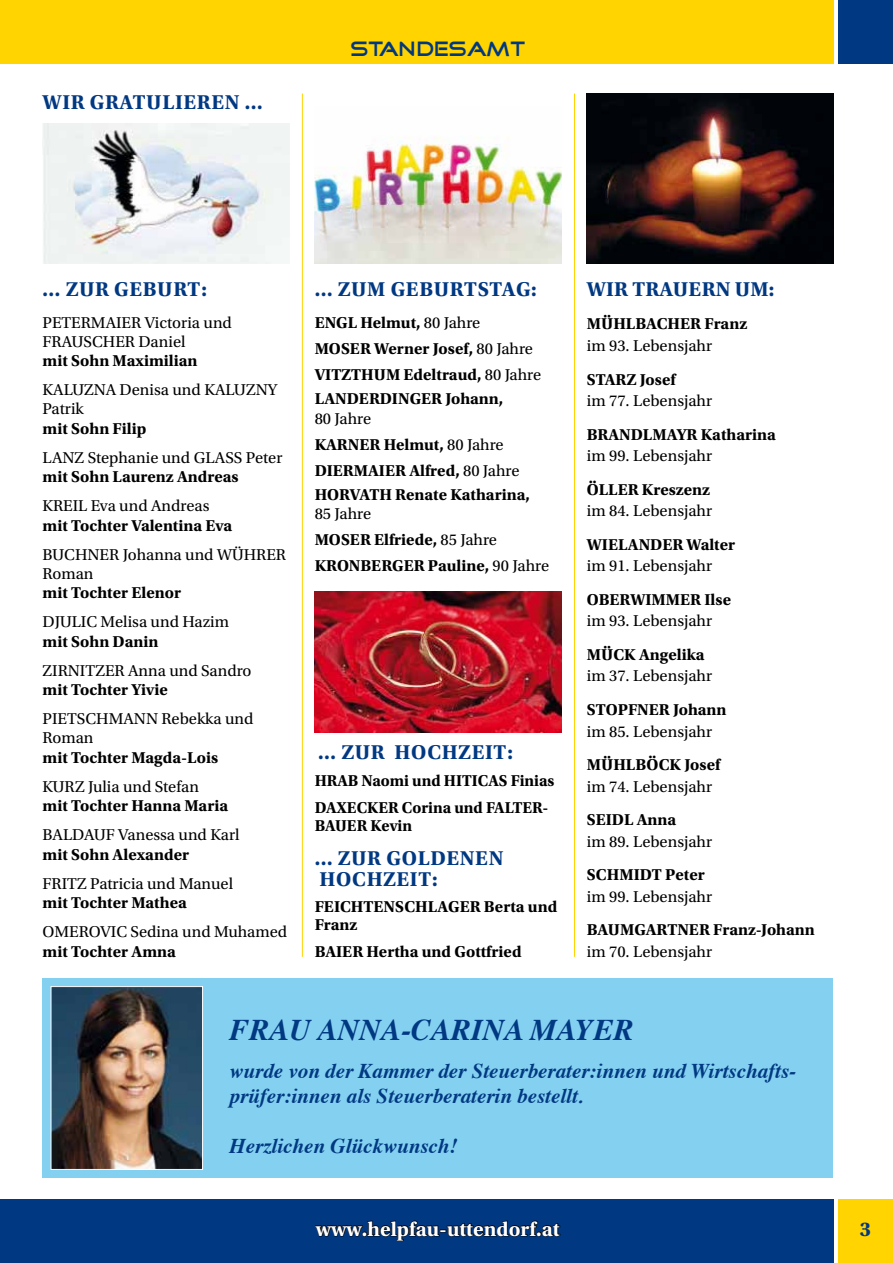
<style>
.page{position:relative;width:893px;height:1263px;background:#fff}
.page>*{position:absolute;margin:0;border:0;box-sizing:border-box;transform-origin:0 0}
.t1{font:italic 700 30px "Times";color:#003882}
.t2{font:italic 700 21px/25.2px "Times";color:#003882}
.t3{font:700 21px/21px "Utopia Std";letter-spacing:.03em;color:#003882}
.t4{font:700 21px "Utopia Std";color:#fff}
.t5{font:700 21px "Utopia Std";letter-spacing:.01em;color:#003882}
.t6{font:21px "Good Times";color:#003882}
.t7{font:700 16.5px/25.8px "Utopia Std";color:#000}
.t8{font:16.5px/18.9px "Utopia Std";color:#000}
.s1{font-weight:400}
</style>
<div class="page">
<div style="left:0;top:0;width:833px;height:64px;background:#ffd400"></div>
<div style="left:0;top:1199px;width:833px;height:64px;background:#003882"></div>
<div style="left:838px;top:1199px;width:55px;height:64px;background:#ffd400"></div>
<div style="left:838px;top:0;width:55px;height:64px;background:#003882"></div>
<div style="left:43px;top:978px;width:790px;height:200px;background:#84d0f0"></div>
<svg style="left:315px;top:1220px;width:246px;height:21px"></svg>
<hr style="left:302px;top:94px;width:1px;height:863px;background:#ffd400">
<hr style="left:574px;top:94px;width:1px;height:863px;background:#ffd400">
<img style="left:43px;top:123px;width:246px;height:141px">
<img style="left:315px;top:136px;width:246px;height:128px">
<img style="left:315px;top:592px;width:246px;height:141px">
<img style="left:587px;top:94px;width:246px;height:170px">
<img style="left:53px;top:988px;width:148px;height:180px">
<div style="left:51px;top:986px;width:152px;height:184px;border:1px solid #fff"></div>
<p class="t3" style="left:43px;top:92px;width:222px">WIR GRATULIEREN …</p>
<p class="t6" style="left:351px;top:39px;width:176px">STANDESAMT</p>
<p class="t3" style="left:43px;top:279px;width:166px">… ZUR GEBURT:</p>
<p class="t8" style="left:43px;top:313px;width:191px">PETERMAIER Victoria und<br>FRAUSCHER Daniel</p>
<p class="t7" style="left:43px;top:348px;width:157px">mit Sohn Maximilian</p>
<p class="t8" style="left:43px;top:381px;width:237px">KALUZNA Denisa und KALUZNY<br>Patrik</p>
<p class="t7" style="left:43px;top:416px;width:105px">mit Sohn Filip</p>
<p class="t8" style="left:43px;top:448px;width:241px">LANZ Stephanie und GLASS Peter</p>
<p class="t7" style="left:43px;top:464px;width:198px">mit Sohn Laurenz Andreas</p>
<p class="t8" style="left:43px;top:497px;width:169px">KREIL Eva und Andreas</p>
<p class="t7" style="left:43px;top:513px;width:191px">mit Tochter Valentina Eva</p>
<p class="t8" style="left:43px;top:545px;width:245px">BUCHNER Johanna und WÜHRER<br>Roman</p>
<p class="t7" style="left:43px;top:580px;width:140px">mit Tochter Elenor</p>
<p class="t8" style="left:43px;top:613px;width:188px">DJULIC Melisa und Hazim</p>
<p class="t7" style="left:43px;top:629px;width:117px">mit Sohn Danin</p>
<p class="t8" style="left:43px;top:661px;width:211px">ZIRNITZER Anna und Sandro</p>
<p class="t7" style="left:43px;top:677px;width:127px">mit Tochter Yivie</p>
<p class="t8" style="left:43px;top:710px;width:212px">PIETSCHMANN Rebekka und<br>Roman</p>
<p class="t7" style="left:43px;top:745px;width:177px">mit Tochter Magda-Lois</p>
<p class="t8" style="left:43px;top:777px;width:158px">KURZ Julia und Stefan</p>
<p class="t7" style="left:43px;top:793px;width:187px">mit Tochter Hanna Maria</p>
<p class="t8" style="left:43px;top:825px;width:198px">BALDAUF Vanessa und Karl</p>
<p class="t7" style="left:43px;top:842px;width:148px">mit Sohn Alexander</p>
<p class="t8" style="left:43px;top:874px;width:192px">FRITZ Patricia und Manuel</p>
<p class="t7" style="left:43px;top:890px;width:146px">mit Tochter Mathea</p>
<p class="t8" style="left:43px;top:922px;width:246px">OMEROVIC Sedina und Muhamed</p>
<p class="t7" style="left:43px;top:939px;width:135px">mit Tochter Amna</p>
<p class="t3" style="left:315px;top:279px;width:223px">… ZUM GEBURTSTAG:</p>
<p class="t7" style="left:315px;top:310px;width:228px">ENGL Helmut, <span class="s1">80 Jahre<br></span>MOSER Werner Josef, <span class="s1">80 Jahre<br></span>VITZTHUM Edeltraud, <span class="s1">80 Jahre</span></p>
<p class="t7" style="left:315px;top:386px;width:190px">LANDERDINGER Johann,</p>
<p class="t7" style="left:315px;top:406px;width:206px"><span class="s1">80 Jahre<br></span>KARNER Helmut, <span class="s1">80 Jahre<br></span>DIERMAIER Alfred, <span class="s1">80 Jahre</span></p>
<p class="t7" style="left:315px;top:482px;width:217px">HORVATH Renate Katharina,</p>
<p class="t7" style="left:315px;top:501px;width:236px"><span class="s1">85 Jahre<br></span>MOSER Elfriede, <span class="s1">85 Jahre<br></span>KRONBERGER Pauline, <span class="s1">90 Jahre</span></p>
<p class="t3" style="left:318px;top:742px;width:196px">… ZUR HOCHZEIT:</p>
<p class="t7" style="left:315px;top:767px;width:241px;line-height:26.5px">HRAB Naomi und HITICAS Finias<br>DAXECKER Corina und FALTER-</p>
<p class="t7" style="left:315px;top:812px;width:99px">BAUER Kevin</p>
<p class="t3" style="left:315px;top:847px;width:190px">… ZUR GOLDENEN<br>HOCHZEIT:</p>
<p class="t7" style="left:315px;top:898px;width:244px;line-height:18px">FEICHTENSCHLAGER Berta und<br>Franz</p>
<p class="t7" style="left:315px;top:939px;width:208px">BAIER Hertha und Gottfried</p>
<p class="t5" style="left:587px;top:277px;width:189px">WIR TRAUERN UM:</p>
<p class="t7" style="left:587px;top:311px;width:162px">MÜHLBACHER Franz</p>
<p class="t8" style="left:587px;top:336px;width:127px">im 93. Lebensjahr</p>
<p class="t7" style="left:587px;top:366px;width:90px">STARZ Josef</p>
<p class="t8" style="left:587px;top:392px;width:127px">im 77. Lebensjahr</p>
<p class="t7" style="left:587px;top:421px;width:191px">BRANDLMAYR Katharina</p>
<p class="t8" style="left:587px;top:447px;width:127px">im 99. Lebensjahr</p>
<p class="t7" style="left:587px;top:476px;width:125px">ÖLLER Kreszenz</p>
<p class="t8" style="left:587px;top:502px;width:127px">im 84. Lebensjahr</p>
<p class="t7" style="left:587px;top:532px;width:150px">WIELANDER Walter</p>
<p class="t8" style="left:587px;top:557px;width:127px">im 91. Lebensjahr</p>
<p class="t7" style="left:587px;top:587px;width:146px">OBERWIMMER Ilse</p>
<p class="t8" style="left:587px;top:612px;width:127px">im 93. Lebensjahr</p>
<p class="t7" style="left:587px;top:642px;width:119px">MÜCK Angelika</p>
<p class="t8" style="left:587px;top:667px;width:127px">im 37. Lebensjahr</p>
<p class="t7" style="left:587px;top:697px;width:141px">STOPFNER Johann</p>
<p class="t8" style="left:587px;top:722px;width:127px">im 85. Lebensjahr</p>
<p class="t7" style="left:587px;top:752px;width:135px">MÜHLBÖCK Josef</p>
<p class="t8" style="left:587px;top:777px;width:127px">im 74. Lebensjahr</p>
<p class="t7" style="left:587px;top:807px;width:91px">SEIDL Anna</p>
<p class="t8" style="left:587px;top:832px;width:127px">im 89. Lebensjahr</p>
<p class="t7" style="left:587px;top:862px;width:119px">SCHMIDT Peter</p>
<p class="t8" style="left:587px;top:887px;width:127px">im 99. Lebensjahr</p>
<p class="t7" style="left:587px;top:917px;width:230px">BAUMGARTNER Franz-Johann</p>
<p class="t8" style="left:587px;top:942px;width:127px">im 70. Lebensjahr</p>
<h1 class="t1" style="left:230px;top:1001px;width:406px">FRAU ANNA-CARINA MAYER</h1>
<p class="t2" style="left:230px;top:1056px;width:568px">wurde von der Kammer der Steuerberater:innen und Wirtschafts&shy;prüfer:innen als Steuerberaterin bestellt.</p>
<p class="t2" style="left:230px;top:1132px;width:230px">Herzlichen Glückwunsch!</p>
<p class="t4" style="left:316px;top:1217px;width:246px">www.helpfau-uttendorf.at</p>
<p class="t3" style="left:860px;top:1218px;width:13px">3</p>
</div>
